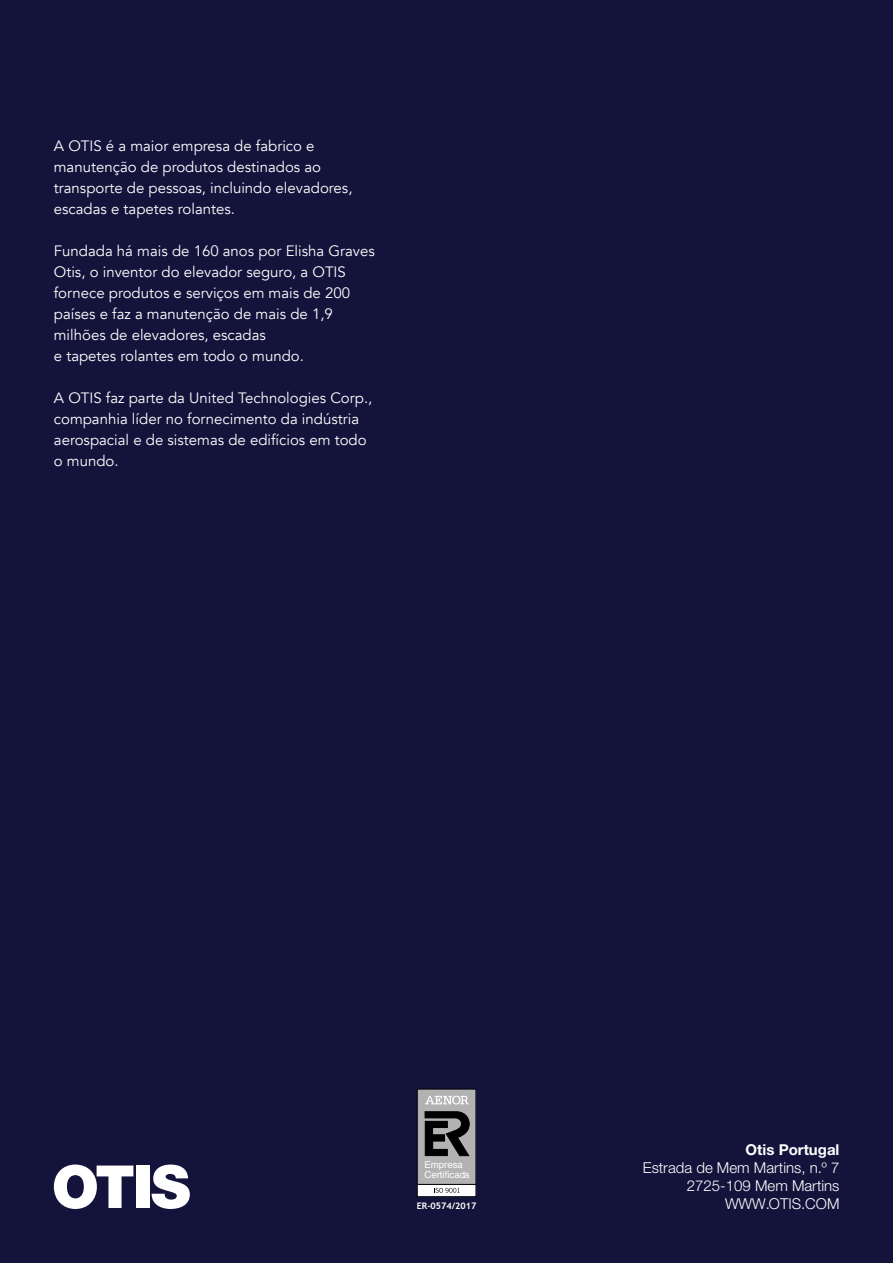
<style>
.page{position:relative;width:893px;height:1263px;background:#14133b}
.page>*{position:absolute;margin:0;border:0;box-sizing:border-box;transform-origin:0 0}
.t1{font:15px/21px "Avenir";color:#fff}
.t2{font:300 15px/18px "Helvetica Neue LT Std";color:#fff;text-align:right}
.t3{font:700 15px "Helvetica Neue LT Std";color:#fff}
.t4{font:9.6px/9.1px "Helvetica";color:#fff}
.t5{font:700 9px "Trebuchet MS";color:#fff}
</style>
<div class="page">
<svg style="left:54px;top:1164px;width:79px;height:45px"></svg>
<div style="left:136px;top:1165px;width:13px;height:43px;background:#fff"></div>
<svg style="left:152px;top:1164px;width:38px;height:45px"></svg>
<div style="left:417px;top:1089px;width:59px;height:95px;background:#b3b2b2"></div>
<div style="left:417px;top:1089px;width:59px;height:96px;border:1px solid #000"></div>
<div style="left:417px;top:1184px;width:59px;height:13px;background:#fff"></div>
<div style="left:417px;top:1184px;width:59px;height:13px;border:1px solid #000"></div>
<svg style="left:434px;top:1188px;width:26px;height:5px"></svg>
<svg style="left:425px;top:1112px;width:45px;height:44px"></svg>
<svg style="left:425px;top:1096px;width:43px;height:8px"></svg>
<p class="t1" style="left:54px;top:135px;width:300px">A OTIS é a maior empresa de fabrico e manutenção de produtos destinados ao transporte de pessoas, incluindo elevadores, escadas e tapetes rolantes.</p>
<p class="t1" style="left:54px;top:240px;width:322px">Fundada há mais de 160 anos por Elisha Graves Otis, o inventor do elevador seguro, a OTIS fornece produtos e serviços em mais de 200 países e faz a manutenção de mais de 1,9 milhões de elevadores, escadas<br>e tapetes rolantes em todo o mundo.</p>
<p class="t1" style="left:54px;top:387px;width:320px">A OTIS faz parte da United Technologies Corp., companhia líder no fornecimento da indústria aerospacial e de sistemas de edifícios em todo o mundo.</p>
<p class="t4" style="left:424px;top:1161px;width:46px">Empresa<br>Certificada</p>
<p class="t5" style="left:417px;top:1200px;width:61px">ER-0574/2017</p>
<p class="t3" style="left:746px;top:1140px;width:95px">Otis Portugal</p>
<p class="t2" style="left:643px;top:1158px;width:198px">Estrada de Mem Martins, n.º 7<br>2725-109 Mem Martins<br>WWW.OTIS.COM</p>
</div>
